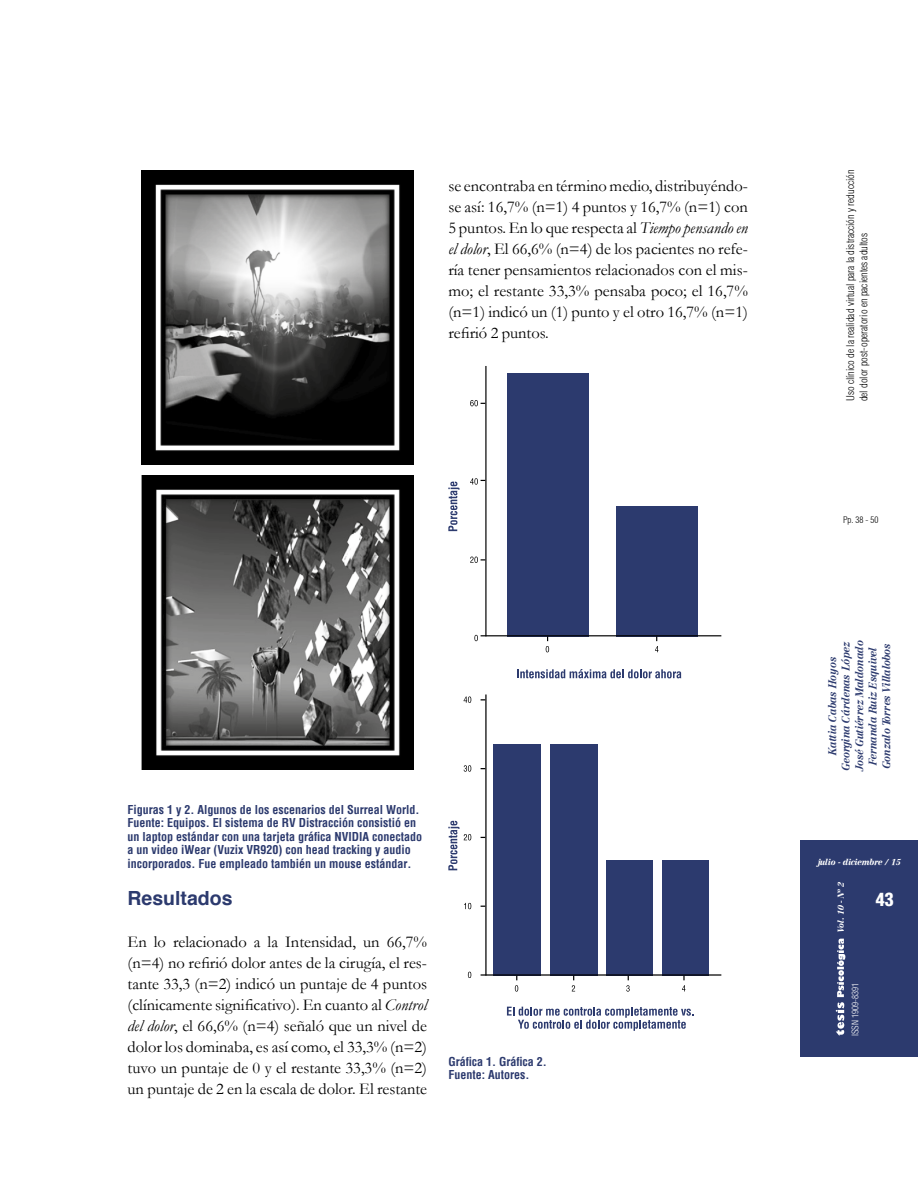
<style>
.page{position:relative;width:918px;height:1188px;background:#fff}
.page>*{position:absolute;margin:0;border:0;box-sizing:border-box;transform-origin:0 0}
.t1{font:700 19.5px "Helvetica";color:#2c3a6e}
.t2{font:900 condensed 18px "Helvetica";color:#fff}
.t3{font:16.5px/21px "Garamond";color:#000;text-align:justify}
.t4{font:700 condensed 12px/13.5px "Helvetica";color:#2c3a6e}
.t5{font:10.5px/13.5px "Century Reprise OSSSK Bold";color:#2c3a6e;text-align:center}
.t6{font:300 condensed 10.5px/13.5px "Helvetica";color:#000}
.t7{font:300 condensed 9px "Helvetica";color:#fff}
.t8{font:300 condensed 9px "Helvetica";color:#000}
.t9{font:8.25px "Century Reprise Black SSK Italic";letter-spacing:-.01em;color:#fff}
.s1{font-style:italic}
</style>
<div class="page">
<div style="left:800px;top:840px;width:118px;height:217px;background:#2c3a6e"></div>
<svg style="left:836px;top:939px;width:9px;height:97px"></svg>
<img style="left:141px;top:170px;width:272px;height:294px">
<img style="left:141px;top:475px;width:272px;height:294px">
<div style="left:507px;top:373px;width:82px;height:263px;background:#2c3a6e"></div>
<div style="left:616px;top:506px;width:82px;height:130px;background:#2c3a6e"></div>
<svg style="left:517px;top:669px;width:164px;height:9px"></svg>
<svg style="left:448px;top:482px;width:12px;height:49px"></svg>
<hr style="left:481px;top:635px;width:240px;height:1px;background:#000">
<svg style="left:474px;top:635px;width:4px;height:6px"></svg>
<hr style="left:485px;top:366px;width:2px;height:270px;background:#000">
<svg style="left:470px;top:557px;width:15px;height:6px"></svg>
<svg style="left:470px;top:478px;width:15px;height:7px"></svg>
<svg style="left:470px;top:400px;width:15px;height:6px"></svg>
<svg style="left:546px;top:636px;width:3px;height:16px"></svg>
<svg style="left:655px;top:636px;width:3px;height:16px"></svg>
<div style="left:494px;top:744px;width:47px;height:232px;background:#2c3a6e"></div>
<div style="left:551px;top:744px;width:47px;height:232px;background:#2c3a6e"></div>
<div style="left:606px;top:861px;width:47px;height:115px;background:#2c3a6e"></div>
<div style="left:662px;top:861px;width:46px;height:115px;background:#2c3a6e"></div>
<svg style="left:507px;top:1007px;width:187px;height:24px"></svg>
<hr style="left:481px;top:974px;width:240px;height:2px;background:#000">
<svg style="left:464px;top:696px;width:7px;height:7px"></svg>
<svg style="left:464px;top:765px;width:7px;height:7px"></svg>
<svg style="left:448px;top:821px;width:23px;height:49px"></svg>
<svg style="left:464px;top:903px;width:7px;height:6px"></svg>
<svg style="left:468px;top:972px;width:3px;height:6px"></svg>
<hr style="left:485px;top:694px;width:2px;height:282px;background:#000">
<svg style="left:515px;top:976px;width:3px;height:16px"></svg>
<svg style="left:572px;top:976px;width:3px;height:15px"></svg>
<svg style="left:626px;top:976px;width:4px;height:16px"></svg>
<svg style="left:682px;top:976px;width:3px;height:15px"></svg>
<p class="t3" style="left:448px;top:175px;width:301px">se encontraba en término medio, distribuyéndo&shy;se así: 16,7% (n=1) 4 puntos y 16,7% (n=1) con 5 puntos. En lo que respecta al <span class="s1">Tiempo pensando en el dolor</span>, El 66,6% (n=4) de los pacientes no refe&shy;ría tener pensamientos relacionados con el mis&shy;mo; el restante 33,3% pensaba poco; el 16,7% (n=1) indicó un (1) punto y el otro 16,7% (n=1) refirió 2 puntos.</p>
<p class="t4" style="left:128px;top:802px;width:296px">Figuras 1 y 2. Algunos de los escenarios del Surreal World.<br>Fuente: Equipos. El sistema de RV Distracción consistió en un laptop estándar con una tarjeta gráfica NVIDIA conectado a un video iWear (Vuzix VR920) con head tracking y audio incorporados. Fue empleado también un mouse estándar.</p>
<p class="t1" style="left:128px;top:882px;width:107px">Resultados</p>
<p class="t3" style="left:128px;top:931px;width:301px">En lo relacionado a la Intensidad, un 66,7% (n=4) no refirió dolor antes de la cirugía, el res&shy;tante 33,3 (n=2) indicó un puntaje de 4 puntos (clínicamente significativo). En cuanto al <span class="s1">Control del dolor</span>, el 66,6% (n=4) señaló que un nivel de dolor los dominaba, es así como, el 33,3% (n=2) tuvo un puntaje de 0 y el restante 33,3% (n=2) un puntaje de 2 en la escala de dolor. El restante</p>
<p class="t4" style="left:448px;top:1054px;width:100px">Gráfica 1. Gráfica 2.<br>Fuente: Autores.</p>
<p class="t6" style="left:843px;top:401px;width:233px;rotate:-90deg">Uso clínico de la realidad virtual para la distracción y reducción del dolor post-operatorio en pacientes adultos</p>
<p class="t8" style="left:843px;top:514px;width:37px">Pp. 38 - 50</p>
<p class="t5" style="left:825px;top:771px;width:132px;rotate:-90deg">Kattia Cabas Hoyos<br>Georgina Cárdenas López<br>José Gutiérrez Maldonado<br>Fernanda Ruiz Esquivel<br>Gonzalo Torres Villalobos</p>
<p class="t9" style="left:817px;top:857px;width:86px">julio - diciembre / 15</p>
<p class="t9" style="left:836px;top:932px;width:51px;rotate:-90deg">Vol. 10 - Nº 2</p>
<p class="t2" style="left:876px;top:888px;width:19px">43</p>
<p class="t7" style="left:850px;top:1036px;width:54px;rotate:-90deg">ISSN 1909-8391</p>
</div>
